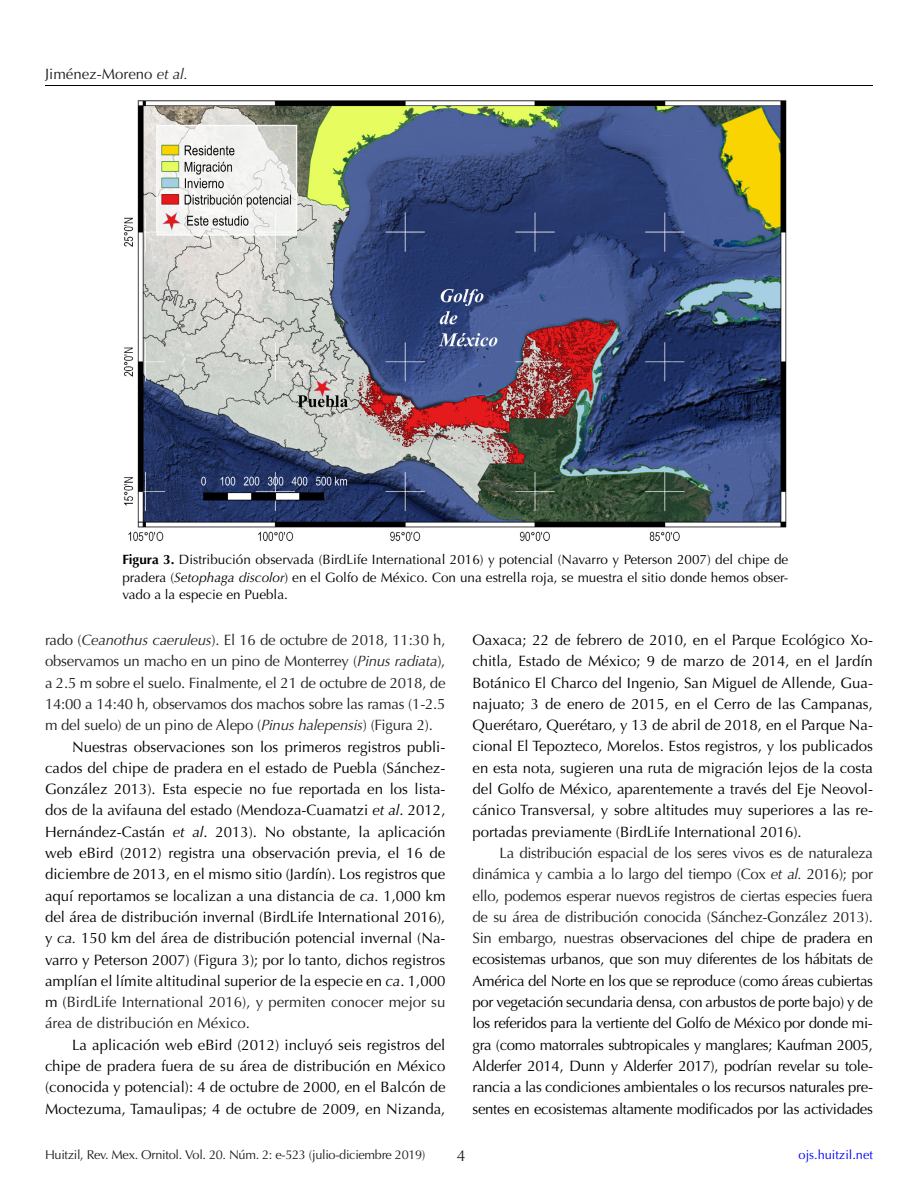
<style>
.page{position:relative;width:918px;height:1188px;background:#fff}
.page>*{position:absolute;margin:0;border:0;box-sizing:border-box;transform-origin:0 0}
.t1{font:15.75px "Optima";color:#231f20}
.texto_sangría{font:15px/21.3px "Optima";color:#000;text-align:justify}
.texto_sangría-2{font:15px/21.3px "Optima";letter-spacing:-.015em;color:#231f20;text-align:justify}
.pies_de_figura{font:13.5px/17.2px "Optima";color:#000;text-align:justify}
.t2{font:12.75px "Optima";letter-spacing:-.025em;color:#231f20}
.t3{font:12.75px "Optima";color:#00f}
.s1{font-style:italic}
.s2{font-weight:700}
.s3{color:#231f20}
.s4{font-style:italic;color:#231f20}
</style>
<div class="page">
<hr style="left:45px;top:85px;width:828px;height:1px;background:#000">
<img style="left:123px;top:100px;width:664px;height:441px">
<p class="texto_sangría-2" style="left:45px;top:63px;width:145px">Jiménez-Moreno <span class="s1">et al.</span></p>
<p class="pies_de_figura" style="left:122px;top:551px;width:668px"><span class="s2">Figura 3.</span> Distribución observada (BirdLife International 2016) y potencial (Navarro y Peterson 2007) del chipe de pradera (<span class="s1">Setophaga discolor</span>) en el Golfo de México. Con una estrella roja, se muestra el sitio donde hemos obser&shy;vado a la especie en Puebla.</p>
<p class="texto_sangría-2" style="left:45px;top:630px;width:402px">rado (<span class="s1">Ceanothus caeruleus</span>). El 16 de octubre de 2018, 11:30 h, observamos un macho en un pino de Monterrey (<span class="s1">Pinus radiata</span>), a 2.5 m sobre el suelo. Finalmente, el 21 de octubre de 2018, de 14:00 a 14:40 h, observamos dos machos sobre las ramas (1-2.5 m del suelo) de un pino de Alepo (<span class="s1">Pinus halepensis</span>) (Figura 2).</p>
<p class="texto_sangría" style="left:45px;top:736px;width:402px;text-indent:27px">Nuestras observaciones son los primeros registros publi&shy;cados del chipe de pradera en el estado de Puebla (Sánchez-González 2013). Esta especie no fue reportada en los lista&shy;dos de la avifauna del estado (Mendoza-Cuamatzi <span class="s1">et al</span>. 2012, Hernández-Castán <span class="s1">et al</span>. 2013). No obstante, la aplicación web eBird (2012) registra una observación previa, el 16 de diciembre de 2013, en el mismo sitio (Jardín). Los registros que aquí reportamos se localizan a una distancia de <span class="s1">ca.</span> 1,000 km del área de distribución invernal (BirdLife International 2016), y <span class="s1">ca.</span> 150 km del área de distribución potencial invernal (Na&shy;varro y Peterson 2007) (Figura 3); por lo tanto, dichos registros amplían el límite altitudinal superior de la especie en <span class="s1">ca</span>. 1,000 m (<span class="s3">BirdLife International 2016), y permiten conocer mejor su área de distribución en México.</span></p>
<p class="texto_sangría" style="left:45px;top:1034px;width:402px;text-indent:27px">La aplicación web eBird (2012) incluyó seis registros del chipe de pradera fuera de su área de distribución en México (conocida y potencial): 4 de octubre de 2000, en el Balcón de Moctezuma, Tamaulipas; 4 de octubre de 2009, en Nizanda,</p>
<p class="texto_sangría" style="left:472px;top:629px;width:402px">Oaxaca; 22 de febrero de 2010, en el Parque Ecológico Xo&shy;chitla, Estado de México; 9 de marzo de 2014, en el Jardín Botánico El Charco del Ingenio, San Miguel de Allende, Gua&shy;najuato; 3 de enero de 2015, en el Cerro de las Campanas, Querétaro, Querétaro, y 13 de abril de 2018, en el Parque Na&shy;cional El Tepozteco, Morelos. Estos registros, y los publicados en esta nota, sugieren una ruta de migración lejos de la costa del Golfo de México, aparentemente a través del Eje Neovol&shy;cánico Transversal, y sobre altitudes muy superiores a las re&shy;portadas previamente (BirdLife International 2016).</p>
<p class="texto_sangría" style="left:472px;top:842px;width:402px;text-indent:27px"><span class="s3">La distribución espacial de los seres vivos es de naturaleza dinámica y cambia a lo largo del tiempo (Cox</span> <span class="s4">et al.</span> <span class="s3">2016); por ello, podemos esperar nuevos registros de ciertas especies fuera de su área de distribución conocida (Sánchez-González 2013).<br>Sin embargo, nuestras</span> observaciones del chipe de pradera en ecosistemas urbanos, que son muy diferentes de los hábitats de América del Norte en los que se reproduce (como áreas cubiertas por vegetación secundaria densa, con arbustos de porte bajo) y de los referidos para la vertiente del Golfo de México por donde mi&shy;gra (como matorrales subtropicales y manglares; Kaufman 2005, Alderfer 2014, Dunn y Alderfer 2017), podrían revelar su tole&shy;rancia a las condiciones ambientales o los recursos naturales pre&shy;sentes en ecosistemas altamente modificados por las actividades</p>
<p class="t2" style="left:45px;top:1147px;width:382px">Huitzil, Rev. Mex. Ornitol. Vol. 20. Núm. 2: e-523 (julio-diciembre 2019)</p>
<p class="t1" style="left:457px;top:1147px;width:10px">4</p>
<p class="t3" style="left:799px;top:1147px;width:76px">ojs.huitzil.net</p>
</div>
